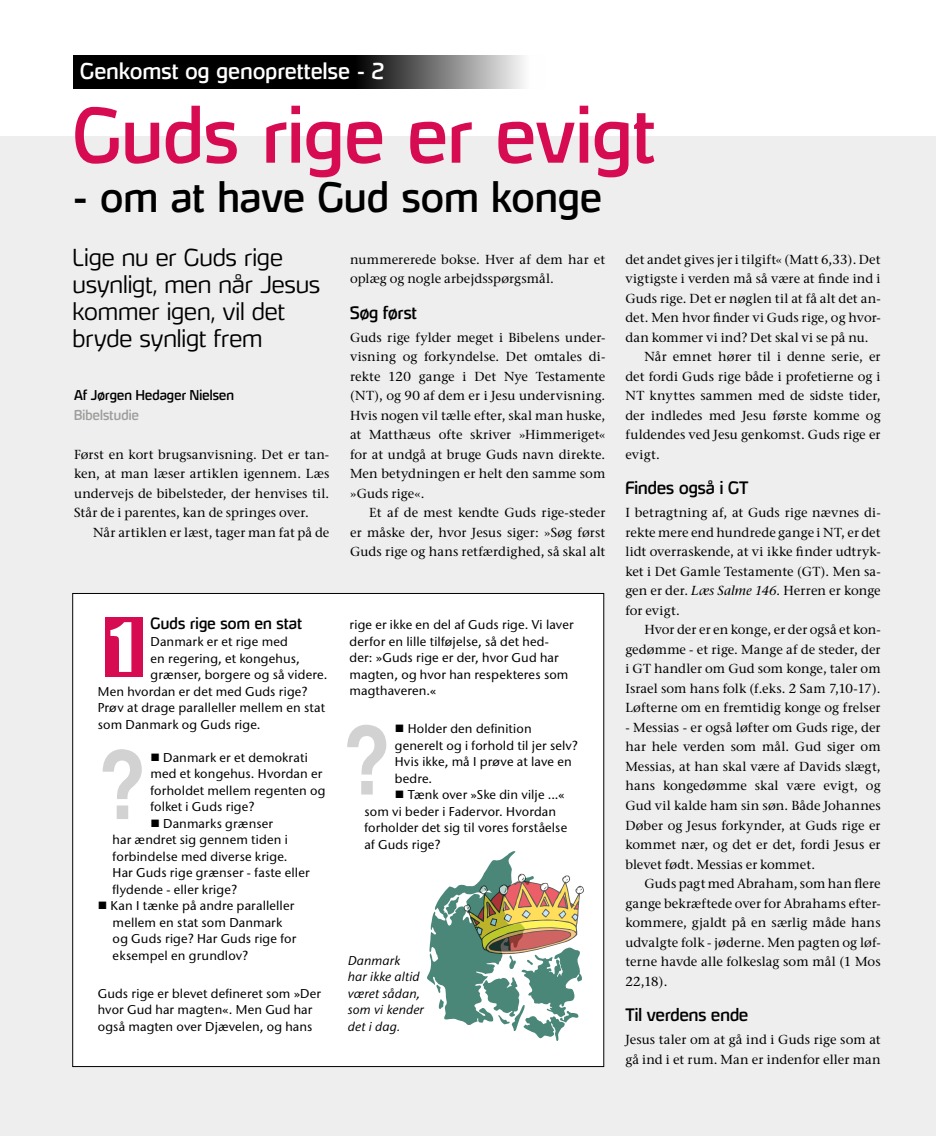
<style>
.page{position:relative;width:936px;height:1136px;background:#fff}
.page>*{position:absolute;margin:0;border:0;box-sizing:border-box;transform-origin:0 0}
.t1{font:700 condensed 96px "Helvetica";color:#d2d2d2}
.t2{font:72px "Hybrea Rg";letter-spacing:.01em;color:#d60b52}
.t3{font:62.85px "Impact";color:#fff}
.t4{font:39px "Hybrea Rg";letter-spacing:.015em;color:#000}
.t5{font:22.5px/27px "Hybrea Lt";letter-spacing:.025em;color:#000}
.t6{font:21px "Hybrea Rg";letter-spacing:.02em;color:#fff}
.t7{font:16.5px "Hybrea Rg";letter-spacing:.005em;color:#000}
.t8{font:15px "Hybrea Rg";letter-spacing:.015em;color:#000}
.t9{font:500 13.05px/19.5px "Stone Serif ITC";letter-spacing:.005em;color:#000;text-align:justify}
.t10{font:13.05px "Hybrea Rg";letter-spacing:.015em;color:#000}
.t11{font:13.05px "Hybrea Rg";letter-spacing:.01em;color:#9d9d9c}
.t12{font:500 12.75px/16.5px "Stone Sans ITC";letter-spacing:.015em;color:#000}
.t13{font:italic 500 12.75px/16.5px "Stone Sans ITC";letter-spacing:.01em;color:#000}
.s1{font-style:italic}
</style>
<div class="page">
<div style="left:0;top:136px;width:935px;height:999px;background:#eee"></div>
<svg style="left:73px;top:55px;width:451px;height:34px;background:#2d2d2d"></svg>
<div style="left:73px;top:593px;width:530px;height:473px;background:#fff"></div>
<div style="left:105px;top:617px;width:37px;height:60px;background:#d60b52"></div>
<svg style="left:427px;top:851px;width:157px;height:190px"></svg>
<h3 class="t6" style="left:80px;top:58px;width:305px">Genkomst og genoprettelse - 2</h3>
<h2 class="t2" style="left:73px;top:91px;width:583px">Guds rige er evigt</h2>
<h3 class="t4" style="left:73px;top:173px;width:530px">- om at have Gud som konge</h3>
<h3 class="t5" style="left:73px;top:243px;width:249px">Lige nu er Guds rige usynligt, men når Jesus kommer igen, vil det bryde synligt frem</h3>
<p class="t10" style="left:74px;top:387px;width:161px">Af Jørgen Hedager Nielsen</p>
<p class="t11" style="left:74px;top:407px;width:66px">Bibelstudie</p>
<p class="t9" style="left:74px;top:444px;width:257px">Først en kort brugsanvisning. Det er tan&shy;ken, at man læser artiklen igennem. Læs undervejs de bibelsteder, der henvises til.<br>Står de i parentes, kan de springes over.</p>
<p class="t9" style="left:93px;top:522px;width:238px">Når artiklen er læst, tager man fat på de</p>
<p class="t9" style="left:625px;top:249px;width:257px">det andet gives jer i tilgift« (Matt 6,33). Det</p>
<p class="t9" style="left:625px;top:269px;width:257px">vigtigste i verden må så være at finde ind i</p>
<p class="t9" style="left:625px;top:288px;width:257px">Guds rige. Det er nøglen til at få alt det an-</p>
<p class="t9" style="left:625px;top:308px;width:257px">det. Men hvor finder vi Guds rige, og hvor-</p>
<p class="t9" style="left:625px;top:327px;width:245px">dan kommer vi ind? Det skal vi se på nu.</p>
<p class="t9" style="left:644px;top:347px;width:237px">Når emnet hører til i denne serie, er</p>
<p class="t9" style="left:625px;top:366px;width:257px">det fordi Guds rige både i profetierne og i</p>
<p class="t9" style="left:625px;top:386px;width:257px">NT knyttes sammen med de sidste tider,</p>
<p class="t9" style="left:625px;top:405px;width:257px">der indledes med Jesu første komme og</p>
<p class="t9" style="left:625px;top:425px;width:257px">fuldendes ved Jesu genkomst. Guds rige er</p>
<p class="t9" style="left:625px;top:444px;width:36px">evigt.</p>
<p class="t7" style="left:625px;top:478px;width:125px">Findes også i GT</p>
<p class="t9" style="left:625px;top:503px;width:257px">I betragtning af, at Guds rige nævnes di&shy;rekte mere end hundrede gange i NT, er det lidt overraskende, at vi ikke finder udtryk&shy;ket i Det Gamle Testamente (GT). Men sa&shy;gen er der. <span class="s1">Læs Salme 146.</span> Herren er konge for evigt.</p>
<p class="t9" style="left:625px;top:620px;width:257px;text-indent:19px">Hvor der er en konge, er der også et kon&shy;gedømme - et rige. Mange af de steder, der i GT handler om Gud som konge, taler om Israel som hans folk (f.eks. 2 Sam 7,10-17).<br>Løfterne om en fremtidig konge og frelser</p>
<p class="t9" style="left:625px;top:717px;width:257px">- Messias - er også løfter om Guds rige, der har hele verden som mål. Gud siger om Messias, at han skal være af Davids slægt, hans kongedømme skal være evigt, og Gud vil kalde ham sin søn. Både Johannes Døber og Jesus forkynder, at Guds rige er kommet nær, og det er det, fordi Jesus er blevet født. Messias er kommet.</p>
<p class="t9" style="left:625px;top:873px;width:257px;text-indent:19px">Guds pagt med Abraham, som han flere gange bekræftede over for Abrahams efter&shy;kommere, gjaldt på en særlig måde hans udvalgte folk - jøderne. Men pagten og løf&shy;terne havde alle folkeslag som mål (1 Mos 22,18).</p>
<p class="t7" style="left:625px;top:1004px;width:124px">Til verdens ende</p>
<p class="t9" style="left:625px;top:1029px;width:257px">Jesus taler om at gå ind i Guds rige som at gå ind i et rum. Man er indenfor eller man</p>
<p class="t9" style="left:350px;top:249px;width:257px">nummererede bokse. Hver af dem har et oplæg og nogle arbejdsspørgsmål.</p>
<p class="t7" style="left:350px;top:302px;width:68px">Søg først</p>
<p class="t9" style="left:350px;top:327px;width:257px">Guds rige fylder meget i Bibelens under&shy;visning og forkyndelse. Det omtales di&shy;rekte 120 gange i Det Nye Testamente (NT), og 90 af dem er i Jesu undervisning.<br>Hvis nogen vil tælle efter, skal man huske, at Matthæus ofte skriver »Himmeriget« for at undgå at bruge Guds navn direkte.<br>Men betydningen er helt den samme som »Guds rige«.</p>
<p class="t9" style="left:350px;top:503px;width:257px;text-indent:19px">Et af de mest kendte Guds rige-steder er måske der, hvor Jesus siger: »Søg først Guds rige og hans retfærdighed, så skal alt</p>
<p class="t8" style="left:150px;top:614px;width:153px">Guds rige som en stat</p>
<p class="t12" style="left:150px;top:633px;width:139px">Danmark er et rige med</p>
<p class="t12" style="left:150px;top:649px;width:151px">en regering, et kongehus,</p>
<p class="t12" style="left:150px;top:666px;width:178px">grænser, borgere og så videre.</p>
<p class="t12" style="left:98px;top:682px;width:211px">Men hvordan er det med Guds rige?</p>
<p class="t12" style="left:98px;top:699px;width:229px">Prøv at drage paralleller mellem en stat</p>
<p class="t12" style="left:98px;top:715px;width:164px">som Danmark og Guds rige.</p>
<p class="t12" style="left:150px;top:748px;width:177px">■ Danmark er et demokrati med et kongehus. Hvordan er forholdet mellem regenten og folket i Guds rige?</p>
<p class="t12" style="left:113px;top:814px;width:198px;text-indent:38px">■ Danmarks grænser<br>har ændret sig gennem tiden i forbindelse med diverse krige.<br>Har Guds rige grænser - faste eller flydende - eller krige?</p>
<p class="t12" style="left:113px;top:897px;width:185px;text-indent:-15px">■ Kan I tænke på andre paralleller mellem en stat som Danmark og Guds rige? Har Guds rige for eksempel en grundlov?</p>
<p class="t12" style="left:98px;top:984px;width:225px">Guds rige er blevet defineret som »Der hvor Gud har magten«. Men Gud har også magten over Djævelen, og hans</p>
<p class="t12" style="left:349px;top:616px;width:226px">rige er ikke en del af Guds rige. Vi laver derfor en lille tilføjelse, så det hed&shy;der: »Guds rige er der, hvor Gud har magten, og hvor han respekteres som magthaveren.«</p>
<p class="t12" style="left:395px;top:720px;width:184px">■ Holder den definition generelt og i forhold til jer selv?<br>Hvis ikke, må I prøve at lave en bedre.</p>
<p class="t12" style="left:364px;top:786px;width:204px;text-indent:30px">■ Tænk over »Ske din vilje ...« som vi beder i Fadervor. Hvordan forholder det sig til vores forståelse af Guds rige?</p>
<h3 class="t3" style="left:110px;top:598px;width:25px">1</h3>
<h1 class="t1" style="left:342px;top:702px;width:50px">?</h1>
<h1 class="t1" style="left:98px;top:726px;width:50px">?</h1>
<p class="t13" style="left:348px;top:951px;width:78px">Danmark<br>har ikke altid været sådan, som vi kender det i dag.</p>
</div>
